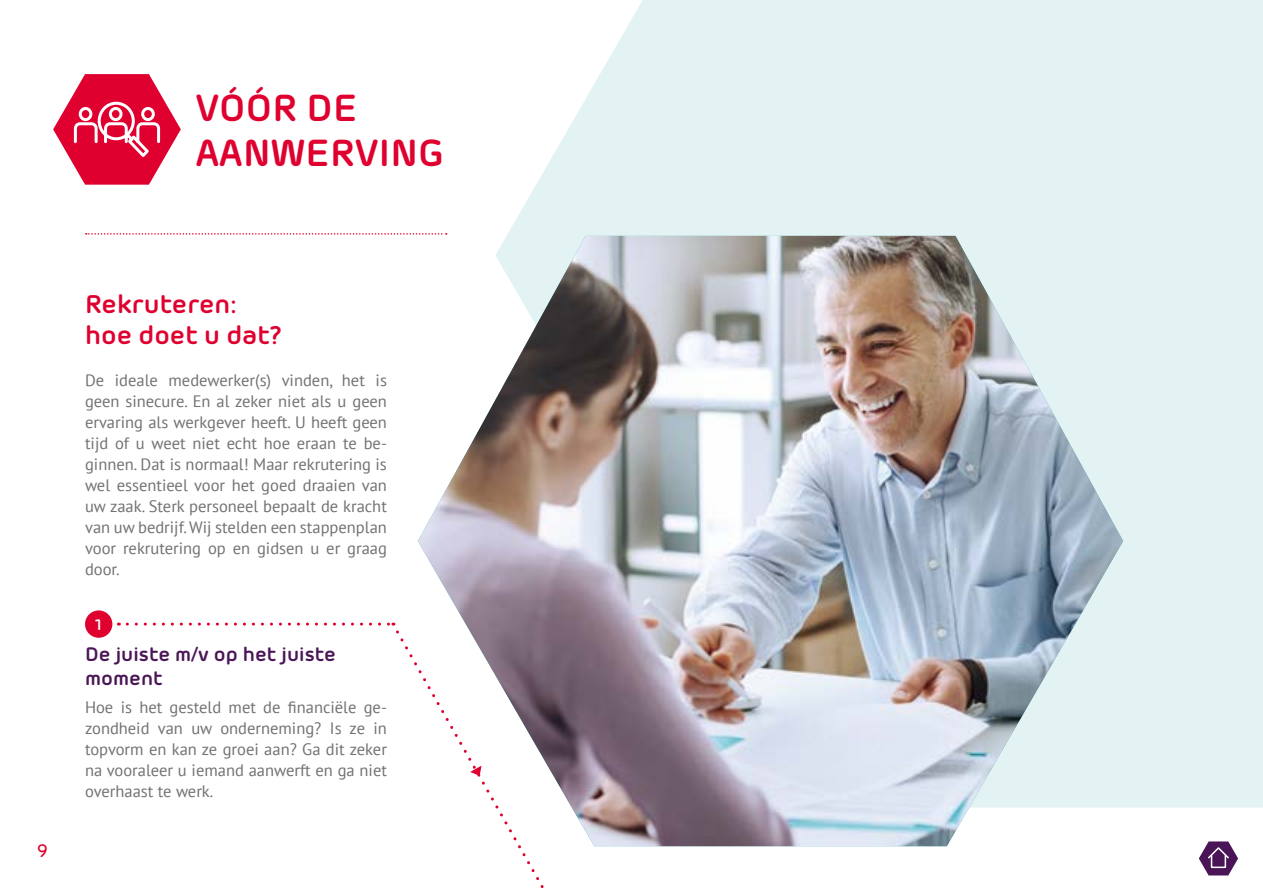
<style>
.page{position:relative;width:1263px;height:893px;background:#fff}
.page>*{position:absolute;margin:0;border:0;box-sizing:border-box;transform-origin:0 0}
.t1{font:700 37.5px/45px "Morebi Rounded";letter-spacing:.005em;color:#df0030}
.t2{font:700 25.5px/30.6px "Morebi Rounded";color:#df0030}
.t3{font:700 19.5px/23.4px "Morebi Rounded";color:#4a1556}
.t4{font:500 18px "Morebi Rounded";color:#df0030}
.t5{font:16.5px/21px "PT Sans";color:#707172;text-align:justify}
.t6{font:700 15.15px "Morebi Rounded";color:#fff}
</style>
<div class="page">
<div style="left:507px;top:0;width:756px;height:807px;background:#e3f2f2"></div>
<svg style="left:86px;top:233px;width:361px;height:2px"></svg>
<svg style="left:53px;top:74px;width:128px;height:111px"></svg>
<img style="left:418px;top:236px;width:705px;height:610px">
<div style="left:85px;top:610px;width:27px;height:28px;background:#df0030;border-radius:50%"></div>
<svg style="left:127px;top:623px;width:428px;height:265px"></svg>
<svg style="left:1199px;top:841px;width:39px;height:34px"></svg>
<h1 class="t1" style="left:196px;top:82px;width:250px">VÓÓR DE<br>AANWERVING</h1>
<p class="t4" style="left:37px;top:838px;width:12px">9</p>
<h2 class="t2" style="left:85px;top:287px;width:199px">Rekruteren: hoe doet u dat?</h2>
<p class="t5" style="left:85px;top:369px;width:303px">De ideale medewerker(s) vinden, het is geen sinecure. En al zeker niet als u geen ervaring als werkgever heeft. U heeft geen tijd of u weet niet echt hoe eraan te be&shy;ginnen. Dat is normaal! Maar rekrutering is wel essentieel voor het goed draaien van uw zaak. Sterk personeel bepaalt de kracht van uw bedrijf. Wij stelden een stappenplan voor rekrutering op en gidsen u er graag door.</p>
<p class="t6" style="left:94px;top:613px;width:11px">1</p>
<p class="t3" style="left:85px;top:641px;width:252px">De juiste m/v op het juiste moment</p>
<p class="t5" style="left:85px;top:696px;width:303px">Hoe is het gesteld met de financiële ge&shy;zondheid van uw onderneming? Is ze in topvorm en kan ze groei aan? Ga dit zeker na vooraleer u iemand aanwerft en ga niet overhaast te werk.</p>
</div>
